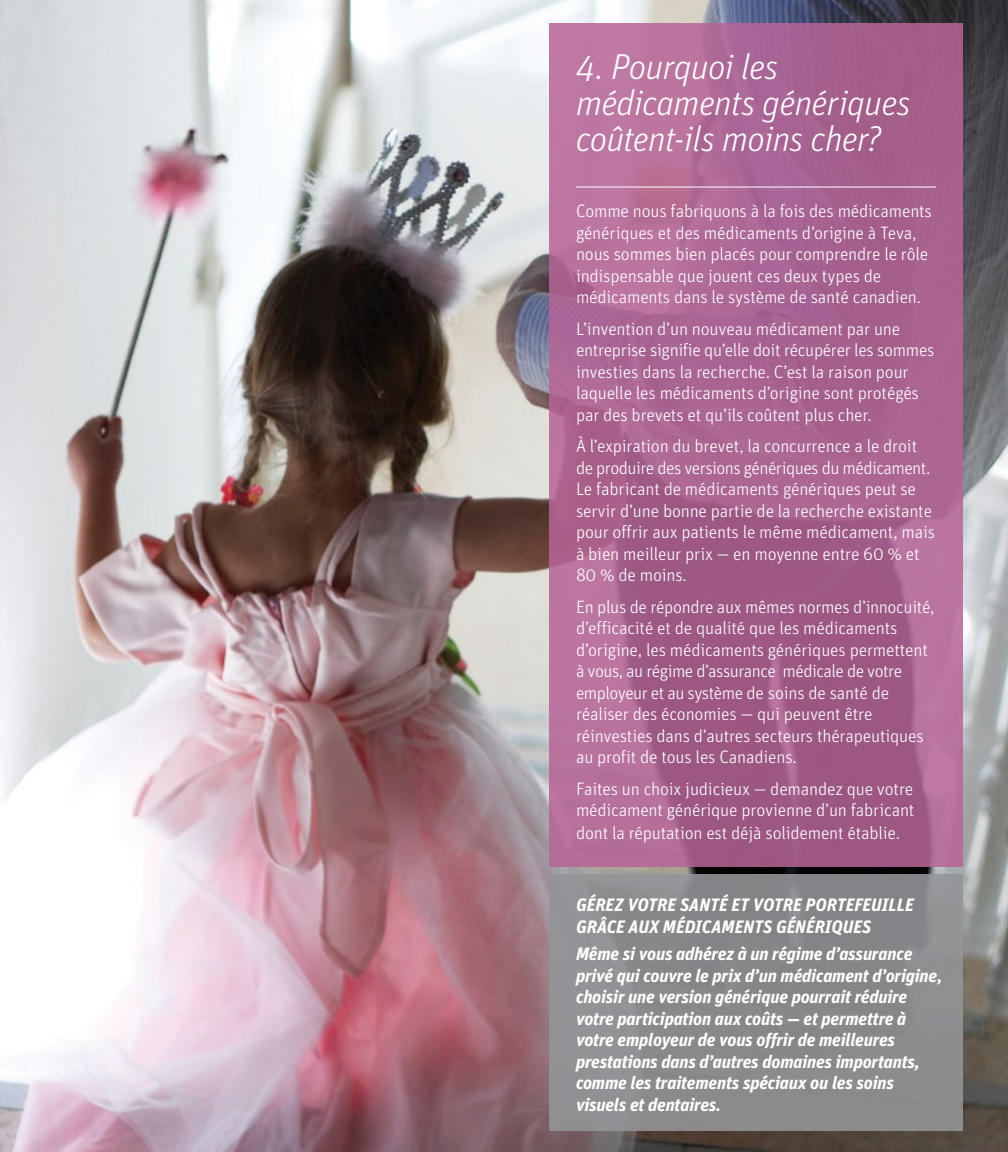
<style>
.page{position:relative;width:1008px;height:1152px;background:#fff}
.page>*{position:absolute;margin:0;border:0;box-sizing:border-box;transform-origin:0 0}
.Head{font:italic 300 36px/36px "Unit OT";letter-spacing:-.015em;color:#fff}
.Body_no_indent{font:300 18px/21.6px "Unit OT";letter-spacing:-.01em;color:#fff}
.Body_bold{font:italic 700 18px/21.4px "Unit OT";letter-spacing:-.01em;color:#fff}
</style>
<div class="page">
<img style="left:0;top:0;width:1008px;height:1152px">
<svg style="left:549px;top:23px;width:414px;height:844px;background:#a96490"></svg>
<hr style="left:576px;top:187px;width:360px;height:1px;background:#fff">
<div style="left:549px;top:874px;width:414px;height:256px;background:#8a8a8c"></div>
<p class="Head" style="left:576px;top:49px;width:337px">4. Pourquoi les médicaments génériques coûtent-ils moins cher?</p>
<p class="Body_no_indent" style="left:576px;top:200px;width:358px">Comme nous fabriquons à la fois des médicaments génériques et des médicaments d’origine à Teva, nous sommes bien placés pour comprendre le rôle indispensable que jouent ces deux types de médicaments dans le système de santé canadien.</p>
<p class="Body_no_indent" style="left:576px;top:318px;width:360px">L’invention d’un nouveau médicament par une entreprise signifie qu’elle doit récupérer les sommes investies dans la recherche. C’est la raison pour laquelle les médicaments d’origine sont protégés par des brevets et qu’ils coûtent plus cher.</p>
<p class="Body_no_indent" style="left:576px;top:435px;width:361px">À l’expiration du brevet, la concurrence a le droit de produire des versions génériques du médicament.<br>Le fabricant de médicaments génériques peut se servir d’une bonne partie de la recherche existante pour offrir aux patients le même médicament, mais à bien meilleur prix — en moyenne entre 60 % et 80 % de moins.</p>
<p class="Body_no_indent" style="left:576px;top:596px;width:360px">En plus de répondre aux mêmes normes d’innocuité, d’efficacité et de qualité que les médicaments d’origine, les médicaments génériques permettent à vous, au régime d’assurance médicale de votre employeur et au système de soins de santé de réaliser des économies — qui peuvent être réinvesties dans d’autres secteurs thérapeutiques au profit de tous les Canadiens.</p>
<p class="Body_no_indent" style="left:576px;top:778px;width:340px;line-height:22.2px;text-align:justify">Faites un choix judicieux — demandez que votre médicament générique provienne d’un fabricant dont la réputation est déjà solidement établie.</p>
<p class="Body_bold" style="left:576px;top:894px;width:339px">GÉREZ VOTRE SANTÉ ET VOTRE PORTEFEUILLE<br>GRÂCE AUX MÉDICAMENTS GÉNÉRIQUES</p>
<p class="Body_bold" style="left:576px;top:943px;width:368px">Même si vous adhérez à un régime d’assurance privé qui couvre le prix d’un médicament d’origine, choisir une version générique pourrait réduire votre participation aux coûts — et permettre à votre employeur de vous offrir de meilleures prestations dans d’autres domaines importants, comme les traitements spéciaux ou les soins visuels et dentaires.</p>
</div>
